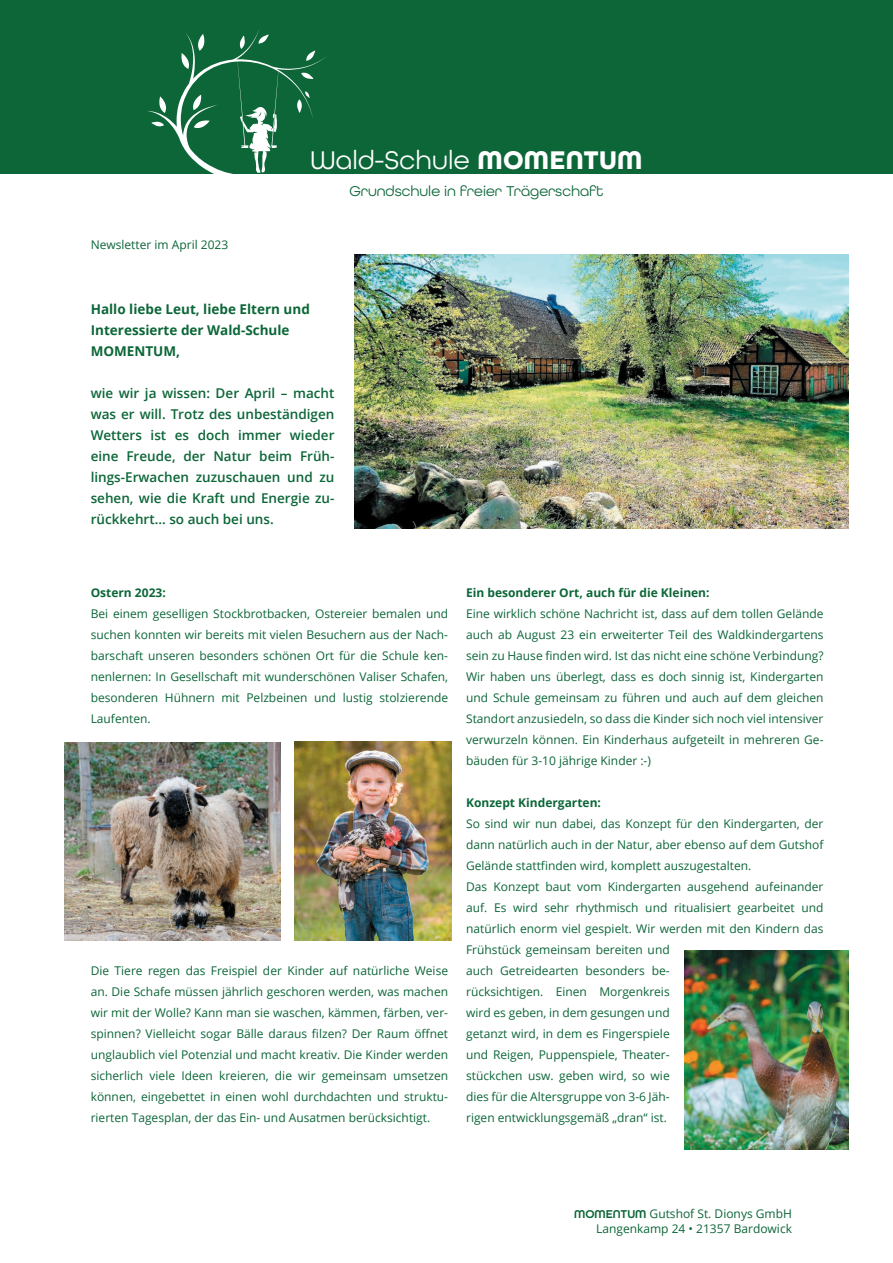
<style>
.page{position:relative;width:893px;height:1263px;background:#fff}
.page>*{position:absolute;margin:0;border:0;box-sizing:border-box;transform-origin:0 0}
.t1{font:27px "All Round Gothic";letter-spacing:.01em;color:#fff}
.t2{font:15px "All Round Gothic";color:#0c6638}
.t3{font:600 13.5px/21px "Open Sans";color:#0c6638;text-align:justify}
.t4{font:700 13.5px/21px "Open Sans";color:#0c6638}
.t5{font:12px/21px "Open Sans";color:#0c6638;text-align:justify}
.t6{font:700 12px "Open Sans";color:#0c6638}
.s1{font-weight:700}
.s2{font-family:"All Round Gothic";font-weight:600}
</style>
<div class="page">
<div style="left:0;top:0;width:893px;height:174px;background:#0c6638"></div>
<svg style="left:147px;top:30px;width:179px;height:144px"></svg>
<img style="left:354px;top:254px;width:495px;height:274px">
<img style="left:64px;top:742px;width:217px;height:199px">
<img style="left:295px;top:741px;width:156px;height:200px">
<img style="left:685px;top:950px;width:164px;height:200px">
<p class="t5" style="left:91px;top:234px;width:139px">Newsletter im April 2023</p>
<h1 class="t1" style="left:310px;top:144px;width:333px">Wald-Schule <span class="s1">MOMENTUM</span></h1>
<p class="t2" style="left:349px;top:182px;width:255px">Grundschule in freier Trägerschaft</p>
<p class="t4" style="left:91px;top:299px;width:221px">Hallo liebe Leut, liebe Eltern und<br>Interessierte der Wald-Schule<br>MOMENTUM,</p>
<p class="t3" style="left:91px;top:383px;width:245px">wie wir ja wissen: Der April – macht was er will. Trotz des unbeständigen Wetters ist es doch immer wieder eine Freude, der Natur beim Früh&shy;lings-Erwachen zuzuschauen und zu sehen, wie die Kraft und Energie zu&shy;rückkehrt... so auch bei uns.</p>
<p class="t6" style="left:91px;top:584px;width:77px">Ostern 2023:</p>
<p class="t5" style="left:91px;top:603px;width:359px">Bei einem geselligen Stockbrotbacken, Ostereier bemalen und suchen konnten wir bereits mit vielen Besuchern aus der Nach&shy;barschaft unseren besonders schönen Ort für die Schule ken&shy;nenlernen: In Gesellschaft mit wunderschönen Valiser Schafen, besonderen Hühnern mit Pelzbeinen und lustig stolzierende Laufenten.</p>
<p class="t5" style="left:91px;top:960px;width:359px">Die Tiere regen das Freispiel der Kinder auf natürliche Weise an. Die Schafe müssen jährlich geschoren werden, was machen wir mit der Wolle? Kann man sie waschen, kämmen, färben, ver&shy;spinnen? Vielleicht sogar Bälle daraus filzen? Der Raum öffnet unglaublich viel Potenzial und macht kreativ. Die Kinder werden sicherlich viele Ideen kreieren, die wir gemeinsam umsetzen können, eingebettet in einen wohl durchdachten und struktu&shy;rierten Tagesplan, der das Ein- und Ausatmen berücksichtigt.</p>
<p class="t6" style="left:466px;top:584px;width:245px">Ein besonderer Ort, auch für die Kleinen:</p>
<p class="t5" style="left:466px;top:603px;width:359px">Eine wirklich schöne Nachricht ist, dass auf dem tollen Gelände auch ab August 23 ein erweiterter Teil des Waldkindergartens sein zu Hause finden wird. Ist das nicht eine schöne Verbindung?<br>Wir haben uns überlegt, dass es doch sinnig ist, Kindergarten und Schule gemeinsam zu führen und auch auf dem gleichen Standort anzusiedeln, so dass die Kinder sich noch viel intensiver verwurzeln können. Ein Kinderhaus aufgeteilt in mehreren Ge&shy;bäuden für 3-10 jährige Kinder :-)</p>
<p class="t6" style="left:466px;top:794px;width:136px">Konzept Kindergarten:</p>
<p class="t5" style="left:466px;top:813px;width:359px;text-align:left">So sind wir nun dabei, das Konzept für den Kindergarten, der dann natürlich auch in der Natur, aber ebenso auf dem Gutshof Gelände stattfinden wird, komplett auszugestalten.<br>Das Konzept baut vom Kindergarten ausgehend aufeinander auf. Es wird sehr rhythmisch und ritualisiert gearbeitet und natürlich enorm viel gespielt. Wir werden mit den Kindern das Frühstück gemeinsam bereiten und<br>auch Getreidearten besonders be-<br>rücksichtigen. Einen Morgenkreis<br>wird es geben, in dem gesungen und<br>getanzt wird, in dem es Fingerspiele<br>und Reigen, Puppenspiele, Theater-<br>stückchen usw. geben wird, so wie<br>dies für die Altersgruppe von 3-6 Jäh-<br>rigen entwicklungsgemäß „dran“ ist.</p>
<p class="t5" style="left:574px;top:1206px;width:219px;line-height:14.4px;text-align:right"><span class="s2">MOMENTUM</span> Gutshof St. Dionys GmbH<br>Langenkamp 24 • 21357 Bardowick</p>
</div>
